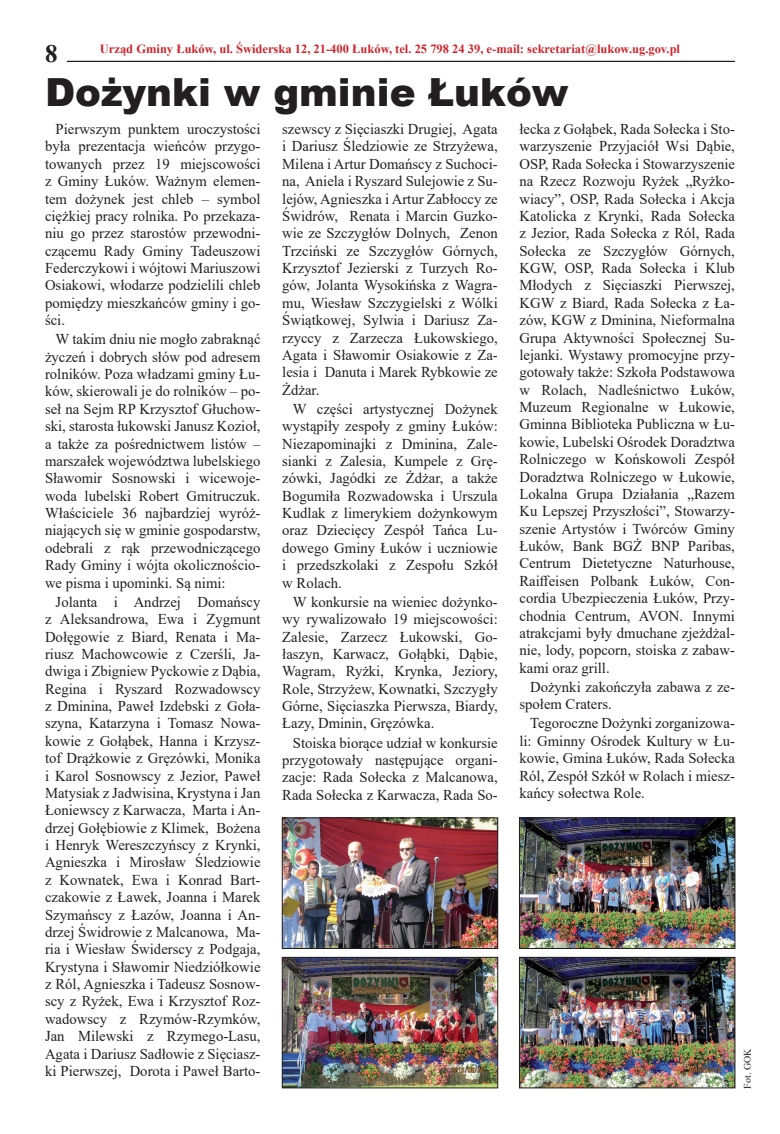
<style>
.page{position:relative;width:780px;height:1134px;background:#fff}
.page>*{position:absolute;margin:0;border:0;box-sizing:border-box;transform-origin:0 0}
.t1{font:900 38.75px "Arial";color:#231f20}
.t2{font:700 25px "Times New Roman";color:#231f20}
.t3{font:15px/17.4px "Times New Roman";color:#231f20;text-align:justify}
.t4{font:700 12.5px "Times New Roman";color:#d1232a}
.t5{font:10px "Times New Roman";color:#231f20}
</style>
<div class="page">
<hr style="left:67px;top:61px;width:668px;height:1px;background:#231f20">
<img style="left:284px;top:820px;width:212px;height:127px">
<div style="left:282px;top:818px;width:216px;height:131px;border:1px solid #231f20"></div>
<img style="left:521px;top:820px;width:212px;height:127px">
<div style="left:519px;top:818px;width:216px;height:131px;border:1px solid #231f20"></div>
<img style="left:521px;top:959px;width:212px;height:127px">
<div style="left:519px;top:957px;width:216px;height:131px;border:1px solid #231f20"></div>
<img style="left:284px;top:959px;width:212px;height:127px">
<div style="left:282px;top:957px;width:216px;height:131px;border:1px solid #231f20"></div>
<p class="t4" style="left:100px;top:40px;width:581px">Urząd Gminy Łuków, ul. Świderska 12, 21-400 Łuków, tel. 25 798 24 39, e-mail: sekretariat@lukow.ug.gov.pl</p>
<p class="t2" style="left:45px;top:36px;width:14px">8</p>
<p class="t1" style="left:45px;top:64px;width:525px">Dożynki w gminie Łuków</p>
<p class="t3" style="left:45px;top:120px;width:217px;text-indent:11px">Pierwszym punktem uroczystości była prezentacja wieńców przygo&shy;towanych przez 19 miejscowości z Gminy Łuków. Ważnym elemen&shy;tem dożynek jest chleb – symbol ciężkiej pracy rolnika. Po przekaza&shy;niu go przez starostów przewodni&shy;czącemu Rady Gminy Tadeuszowi Federczykowi i wójtowi Mariuszowi Osiakowi, włodarze podzielili chleb pomiędzy mieszkańców gminy i go&shy;ści.</p>
<p class="t3" style="left:45px;top:330px;width:217px;text-indent:11px">W takim dniu nie mogło zabraknąć życzeń i dobrych słów pod adresem rolników. Poza władzami gminy Łu&shy;ków, skierowali je do rolników – po&shy;seł na Sejm RP Krzysztof Głuchow&shy;ski, starosta łukowski Janusz Kozioł, a także za pośrednictwem listów – marszałek województwa lubelskiego Sławomir Sosnowski i wicewoje&shy;woda lubelski Robert Gmitruczuk.<br>Właściciele 36 najbardziej wyróż&shy;niających się w gminie gospodarstw, odebrali z rąk przewodniczącego Rady Gminy i wójta okolicznościo&shy;we pisma i upominki. Są nimi:</p>
<p class="t3" style="left:45px;top:592px;width:217px;text-indent:11px">Jolanta i Andrzej Domańscy z Aleksandrowa, Ewa i Zygmunt Dołęgowie z Biard, Renata i Ma&shy;riusz Machowcowie z Czerśli, Ja&shy;dwiga i Zbigniew Pyckowie z Dąbia, Regina i Ryszard Rozwadowscy z Dminina, Paweł Izdebski z Goła&shy;szyna, Katarzyna i Tomasz Nowa&shy;kowie z Gołąbek, Hanna i Krzysz&shy;tof Drążkowie z Gręzówki, Monika i Karol Sosnowscy z Jezior, Paweł Matysiak z Jadwisina, Krystyna i Jan Łoniewscy z Karwacza, Marta i An&shy;drzej Gołębiowie z Klimek, Bożena i Henryk Wereszczyńscy z Krynki, Agnieszka i Mirosław Śledziowie z Kownatek, Ewa i Konrad Bart&shy;czakowie z Ławek, Joanna i Marek Szymańscy z Łazów, Joanna i An&shy;drzej Świdrowie z Malcanowa, Ma&shy;ria i Wiesław Świderscy z Podgaja, Krystyna i Sławomir Niedziółkowie z Ról, Agnieszka i Tadeusz Sosnow&shy;scy z Ryżek, Ewa i Krzysztof Roz&shy;wadowscy z Rzymów-Rzymków, Jan Milewski z Rzymego-Lasu, Agata i Dariusz Sadłowie z Sięciasz&shy;ki Pierwszej, Dorota i Paweł Barto-</p>
<p class="t3" style="left:282px;top:120px;width:217px">szewscy z Sięciaszki Drugiej, Agata i Dariusz Śledziowie ze Strzyżewa, Milena i Artur Domańscy z Suchoci&shy;na, Aniela i Ryszard Sulejowie z Su&shy;lejów, Agnieszka i Artur Zabłoccy ze Świdrów, Renata i Marcin Guzko&shy;wie ze Szczygłów Dolnych, Zenon Trzciński ze Szczygłów Górnych, Krzysztof Jezierski z Turzych Ro&shy;gów, Jolanta Wysokińska z Wagra&shy;mu, Wiesław Szczygielski z Wólki Świątkowej, Sylwia i Dariusz Za&shy;rzyccy z Zarzecza Łukowskiego, Agata i Sławomir Osiakowie z Za&shy;lesia i Danuta i Marek Rybkowie ze Żdżar.</p>
<p class="t3" style="left:282px;top:400px;width:217px;text-indent:11px">W części artystycznej Dożynek wystąpiły zespoły z gminy Łuków:<br>Niezapominajki z Dminina, Zale&shy;sianki z Zalesia, Kumpele z Grę&shy;zówki, Jagódki ze Żdżar, a także Bogumiła Rozwadowska i Urszula Kudlak z limerykiem dożynkowym oraz Dziecięcy Zespół Tańca Lu&shy;dowego Gminy Łuków i uczniowie i przedszkolaki z Zespołu Szkół w Rolach.</p>
<p class="t3" style="left:282px;top:592px;width:217px;text-indent:11px">W konkursie na wieniec dożynko&shy;wy rywalizowało 19 miejscowości:<br>Zalesie, Zarzecz Łukowski, Go&shy;łaszyn, Karwacz, Gołąbki, Dąbie, Wagram, Ryżki, Krynka, Jeziory, Role, Strzyżew, Kownatki, Szczygły Górne, Sięciaszka Pierwsza, Biardy, Łazy, Dminin, Gręzówka.</p>
<p class="t3" style="left:282px;top:733px;width:217px;text-indent:11px">Stoiska biorące udział w konkursie przygotowały następujące organi&shy;zacje: Rada Sołecka z Malcanowa, Rada Sołecka z Karwacza, Rada So-</p>
<p class="t3" style="left:519px;top:120px;width:217px">łecka z Gołąbek, Rada Sołecka i Sto&shy;warzyszenie Przyjaciół Wsi Dąbie, OSP, Rada Sołecka i Stowarzyszenie na Rzecz Rozwoju Ryżek „Ryżko&shy;wiacy”, OSP, Rada Sołecka i Akcja Katolicka z Krynki, Rada Sołecka z Jezior, Rada Sołecka z Ról, Rada Sołecka ze Szczygłów Górnych, KGW, OSP, Rada Sołecka i Klub Młodych z Sięciaszki Pierwszej, KGW z Biard, Rada Sołecka z Ła&shy;zów, KGW z Dminina, Nieformalna Grupa Aktywności Społecznej Su&shy;lejanki. Wystawy promocyjne przy&shy;gotowały także: Szkoła Podstawowa w Rolach, Nadleśnictwo Łuków, Muzeum Regionalne w Łukowie, Gminna Biblioteka Publiczna w Łu&shy;kowie, Lubelski Ośrodek Doradztwa Rolniczego w Końskowoli Zespół Doradztwa Rolniczego w Łukowie, Lokalna Grupa Działania „Razem Ku Lepszej Przyszłości”, Stowarzy&shy;szenie Artystów i Twórców Gminy Łuków, Bank BGŻ BNP Paribas, Centrum Dietetyczne Naturhouse, Raiffeisen Polbank Łuków, Con&shy;cordia Ubezpieczenia Łuków, Przy&shy;chodnia Centrum, AVON. Innymi atrakcjami były dmuchane zjeżdżal&shy;nie, lody, popcorn, stoiska z zabaw&shy;kami oraz grill.</p>
<p class="t3" style="left:519px;top:678px;width:217px;text-indent:11px">Dożynki zakończyła zabawa z ze&shy;społem Craters.</p>
<p class="t3" style="left:519px;top:714px;width:217px;text-indent:11px">Tegoroczne Dożynki zorganizowa&shy;li: Gminny Ośrodek Kultury w Łu&shy;kowie, Gmina Łuków, Rada Sołecka Ról, Zespół Szkół w Rolach i miesz&shy;kańcy sołectwa Role.</p>
<p class="t5" style="left:740px;top:1089px;width:42px;rotate:-90deg">Fot. GOK</p>
</div>
